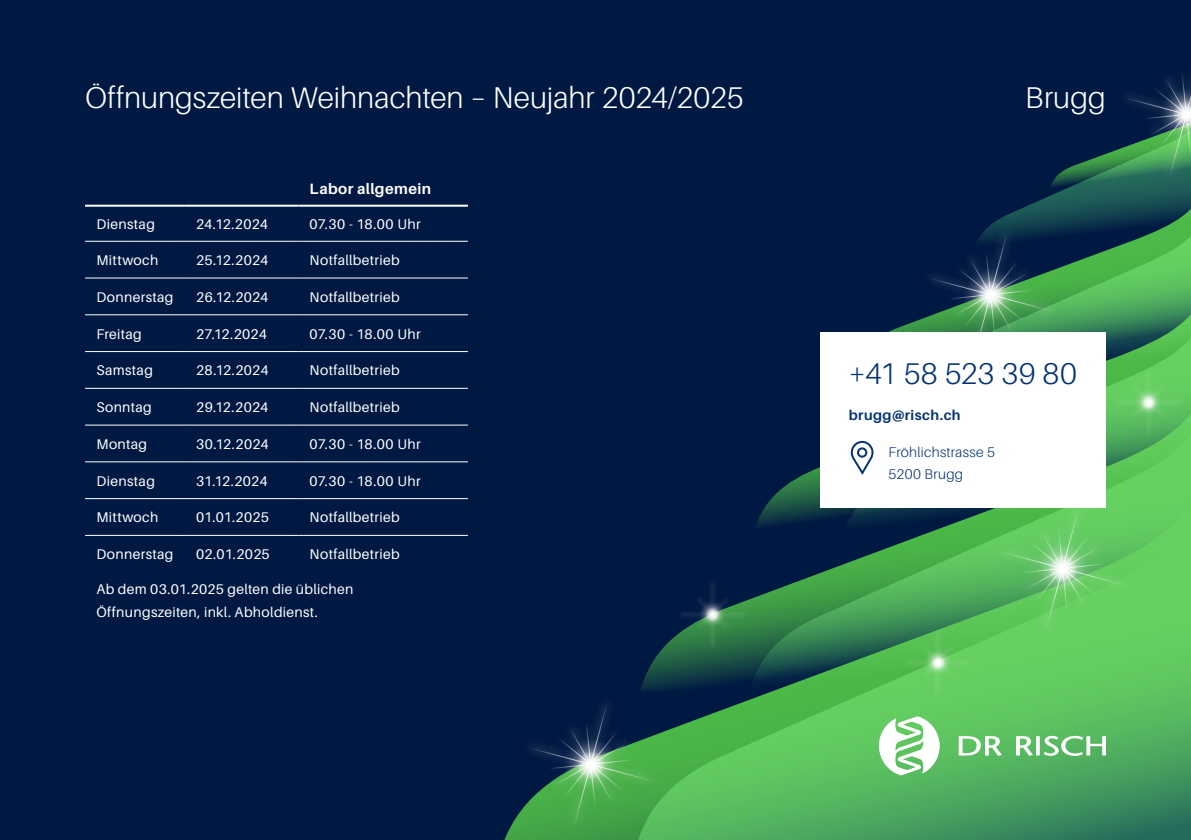
<style>
.page{position:relative;width:1191px;height:840px;background:#fff}
.page>*{position:absolute;margin:0;border:0;box-sizing:border-box;transform-origin:0 0}
.t1{font:300 30px "Aileron";color:#fff}
.t2{font:300 30px "Aileron";letter-spacing:.005em;color:#053474}
.t3{font:700 15px "Aileron";letter-spacing:.025em;color:#fff}
.t4{font:14px/22.4px "Aileron";letter-spacing:.02em;color:#fff}
.t5{font:300 14px/22.4px "Aileron";letter-spacing:.025em;color:#053474}
.t6{font:700 14px "Aileron";letter-spacing:.03em;color:#053474}
</style>
<div class="page">
<div style="left:0;top:0;width:1191px;height:839px;background:#001942"></div>
<svg style="left:646px;top:636px;width:545px;height:203px"></svg>
<svg style="left:748px;top:467px;width:443px;height:229px"></svg>
<svg style="left:840px;top:326px;width:351px;height:217px"></svg>
<div style="left:901px;top:625px;width:73px;height:73px;background:#fff;opacity:.75"></div>
<svg style="left:902px;top:479px;width:249px;height:218px"></svg>
<svg style="left:505px;top:674px;width:174px;height:165px"></svg>
<div style="left:676px;top:577px;width:72px;height:73px;background:#fff;opacity:.75"></div>
<svg style="left:676px;top:578px;width:72px;height:71px"></svg>
<svg style="left:901px;top:75px;width:290px;height:362px"></svg>
<hr style="left:85px;top:240px;width:100px;height:1px;background:#fff">
<hr style="left:185px;top:240px;width:113px;height:1px;background:#fff">
<hr style="left:298px;top:240px;width:170px;height:1px;background:#fff">
<hr style="left:85px;top:277px;width:100px;height:1px;background:#fff">
<hr style="left:185px;top:277px;width:113px;height:1px;background:#fff">
<hr style="left:298px;top:277px;width:170px;height:1px;background:#fff">
<hr style="left:85px;top:314px;width:100px;height:1px;background:#fff">
<hr style="left:185px;top:314px;width:113px;height:1px;background:#fff">
<hr style="left:298px;top:314px;width:170px;height:1px;background:#fff">
<hr style="left:85px;top:351px;width:100px;height:1px;background:#fff">
<hr style="left:185px;top:351px;width:113px;height:1px;background:#fff">
<hr style="left:298px;top:351px;width:170px;height:1px;background:#fff">
<hr style="left:85px;top:387px;width:100px;height:1px;background:#fff">
<hr style="left:185px;top:387px;width:113px;height:1px;background:#fff">
<hr style="left:298px;top:387px;width:170px;height:1px;background:#fff">
<hr style="left:85px;top:424px;width:100px;height:1px;background:#fff">
<hr style="left:185px;top:424px;width:113px;height:1px;background:#fff">
<hr style="left:298px;top:424px;width:170px;height:1px;background:#fff">
<hr style="left:85px;top:461px;width:100px;height:1px;background:#fff">
<hr style="left:185px;top:461px;width:113px;height:1px;background:#fff">
<hr style="left:298px;top:461px;width:170px;height:1px;background:#fff">
<hr style="left:85px;top:498px;width:100px;height:1px;background:#fff">
<hr style="left:185px;top:498px;width:113px;height:1px;background:#fff">
<hr style="left:298px;top:498px;width:170px;height:1px;background:#fff">
<hr style="left:85px;top:534px;width:100px;height:1px;background:#fff">
<hr style="left:185px;top:534px;width:113px;height:1px;background:#fff">
<hr style="left:298px;top:534px;width:170px;height:1px;background:#fff">
<hr style="left:85px;top:204px;width:100px;height:2px;background:#fff">
<hr style="left:185px;top:204px;width:113px;height:2px;background:#fff">
<hr style="left:298px;top:204px;width:170px;height:2px;background:#fff">
<div style="left:820px;top:332px;width:286px;height:175px;background:#fff"></div>
<svg style="left:850px;top:440px;width:24px;height:35px"></svg>
<svg style="left:879px;top:715px;width:227px;height:60px"></svg>
<h1 class="t1" style="left:85px;top:81px;width:660px">Öffnungszeiten Weihnachten – Neujahr 2024/2025</h1>
<h1 class="t1" style="left:1025px;top:81px;width:82px">Brugg</h1>
<p class="t3" style="left:310px;top:180px;width:123px">Labor allgemein</p>
<p class="t4" style="left:96px;top:213px;width:60px">Dienstag</p>
<p class="t4" style="left:196px;top:213px;width:73px">24.12.2024</p>
<p class="t4" style="left:310px;top:213px;width:112px">07.30 - 18.00 Uhr</p>
<p class="t4" style="left:96px;top:249px;width:63px">Mittwoch</p>
<p class="t4" style="left:196px;top:249px;width:74px">25.12.2024</p>
<p class="t4" style="left:310px;top:249px;width:91px">Notfallbetrieb</p>
<p class="t4" style="left:96px;top:286px;width:79px">Donnerstag</p>
<p class="t4" style="left:196px;top:286px;width:74px">26.12.2024</p>
<p class="t4" style="left:310px;top:286px;width:91px">Notfallbetrieb</p>
<p class="t4" style="left:96px;top:322px;width:47px">Freitag</p>
<p class="t4" style="left:196px;top:322px;width:72px">27.12.2024</p>
<p class="t4" style="left:310px;top:322px;width:112px">07.30 - 18.00 Uhr</p>
<p class="t4" style="left:96px;top:359px;width:58px">Samstag</p>
<p class="t4" style="left:196px;top:359px;width:74px">28.12.2024</p>
<p class="t4" style="left:310px;top:359px;width:91px">Notfallbetrieb</p>
<p class="t4" style="left:96px;top:396px;width:57px">Sonntag</p>
<p class="t4" style="left:196px;top:396px;width:74px">29.12.2024</p>
<p class="t4" style="left:310px;top:396px;width:91px">Notfallbetrieb</p>
<p class="t4" style="left:96px;top:432px;width:52px">Montag</p>
<p class="t4" style="left:196px;top:432px;width:74px">30.12.2024</p>
<p class="t4" style="left:310px;top:432px;width:112px">07.30 - 18.00 Uhr</p>
<p class="t4" style="left:96px;top:469px;width:60px">Dienstag</p>
<p class="t4" style="left:196px;top:469px;width:73px">31.12.2024</p>
<p class="t4" style="left:310px;top:469px;width:112px">07.30 - 18.00 Uhr</p>
<p class="t4" style="left:96px;top:506px;width:63px">Mittwoch</p>
<p class="t4" style="left:196px;top:506px;width:74px">01.01.2025</p>
<p class="t4" style="left:310px;top:506px;width:91px">Notfallbetrieb</p>
<p class="t4" style="left:96px;top:543px;width:79px">Donnerstag</p>
<p class="t4" style="left:196px;top:543px;width:75px">02.01.2025</p>
<p class="t4" style="left:310px;top:543px;width:91px">Notfallbetrieb</p>
<p class="t4" style="left:96px;top:578px;width:259px">Ab dem 03.01.2025 gelten die üblichen<br>Öffnungszeiten, inkl. Abholdienst.</p>
<h1 class="t2" style="left:848px;top:356px;width:229px">+41 58 523 39 80</h1>
<p class="t6" style="left:848px;top:407px;width:113px">brugg@risch.ch</p>
<p class="t5" style="left:888px;top:440px;width:108px">Fröhlichstrasse 5<br>5200 Brugg</p>
</div>
